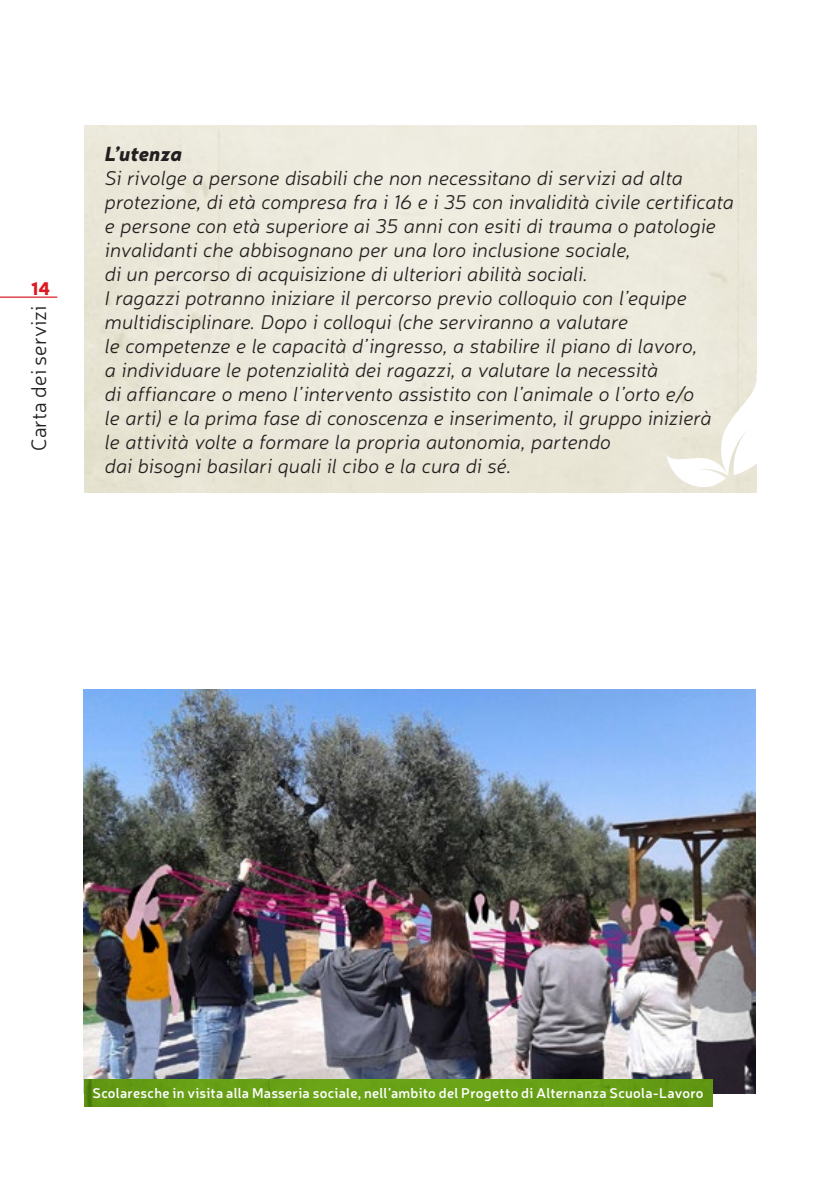
<style>
.page{position:relative;width:840px;height:1191px;background:#fff}
.page>*{position:absolute;margin:0;border:0;box-sizing:border-box;transform-origin:0 0}
.t1{font:300 21px "Neris";letter-spacing:.005em;color:#231f20}
.t2{font:italic 300 20px/24px "Neris";color:#231f20}
.t3{font:italic 900 20px "Neris";color:#231f20}
.t4{font:900 18px "Neris";color:#dc1820}
.t5{font:600 14px "Neris";letter-spacing:.02em;color:#fff}
</style>
<div class="page">
<hr style="left:0;top:296px;width:57px;height:2px;background:#dc1820">
<svg style="left:666px;top:374px;width:89px;height:117px"></svg>
<img style="left:84px;top:689px;width:671px;height:404px">
<img style="left:84px;top:1079px;width:627px;height:27px">
<p class="t4" style="left:31px;top:275px;width:20px">14</p>
<p class="t1" style="left:26px;top:451px;width:147px;rotate:-90deg">Carta dei servizi</p>
<p class="t3" style="left:105px;top:139px;width:78px">L’utenza</p>
<p class="t2" style="left:105px;top:165px;width:630px">Si rivolge a persone disabili che non necessitano di servizi ad alta protezione, di età compresa fra i 16 e i 35 con invalidità civile certificata e persone con età superiore ai 35 anni con esiti di trauma o patologie invalidanti che abbisognano per una loro inclusione sociale,</p>
<p class="t2" style="left:105px;top:261px;width:484px">di un percorso di acquisizione di ulteriori abilità sociali.</p>
<p class="t2" style="left:105px;top:285px;width:583px">I ragazzi potranno iniziare il percorso previo colloquio con l’equipe multidisciplinare. Dopo i colloqui (che serviranno a valutare</p>
<p class="t2" style="left:105px;top:333px;width:593px">le competenze e le capacità d’ingresso, a stabilire il piano di lavoro,</p>
<p class="t2" style="left:105px;top:357px;width:554px">a individuare le potenzialità dei ragazzi, a valutare la necessità</p>
<p class="t2" style="left:105px;top:381px;width:590px">di affiancare o meno l’intervento assistito con l’animale o l’orto e/o</p>
<p class="t2" style="left:105px;top:405px;width:607px">le arti) e la prima fase di conoscenza e inserimento, il gruppo inizierà</p>
<p class="t2" style="left:105px;top:429px;width:507px">le attività volte a formare la propria autonomia, partendo</p>
<p class="t2" style="left:105px;top:453px;width:407px">dai bisogni basilari quali il cibo e la cura di sé.</p>
<p class="t5" style="left:92px;top:1083px;width:612px">Scolaresche in visita alla Masseria sociale, nell’ambito del Progetto di Alternanza Scuola-Lavoro</p>
</div>
